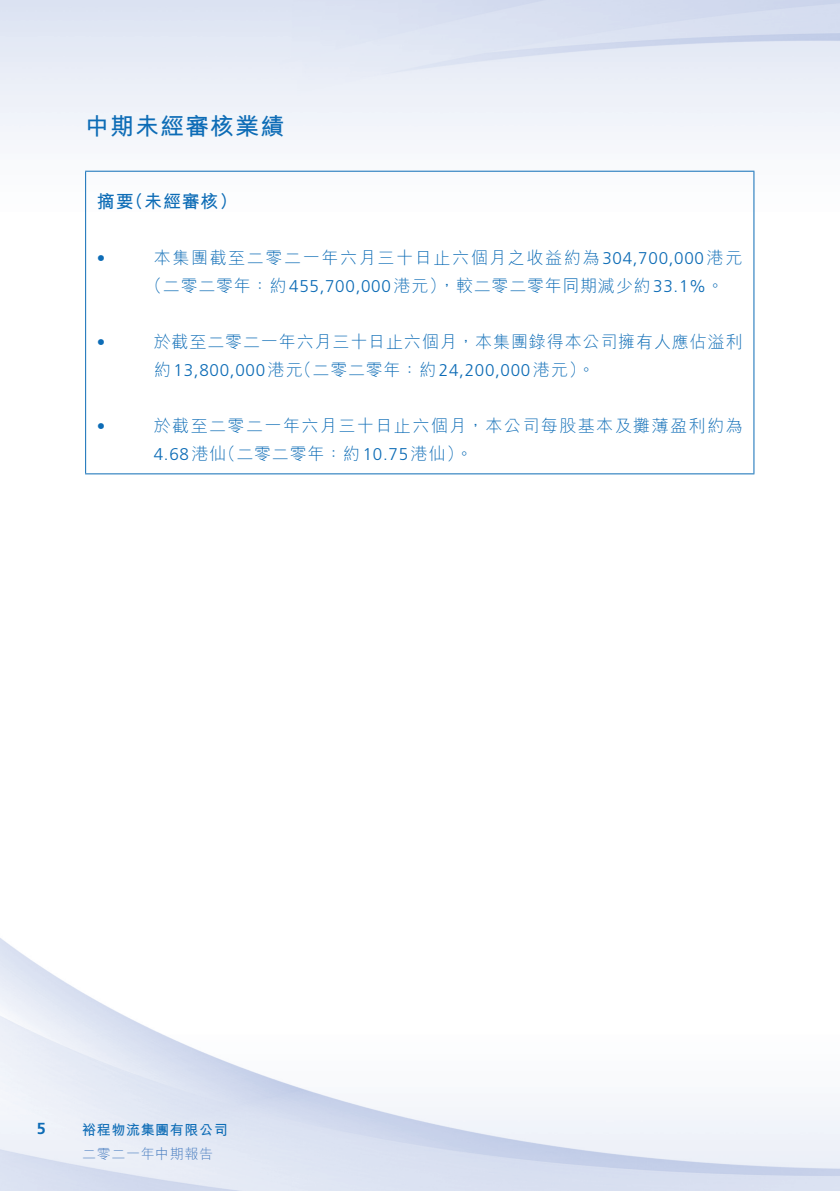
<style>
.page{position:relative;width:840px;height:1191px;background:#fff}
.page>*{position:absolute;margin:0;border:0;box-sizing:border-box;transform-origin:0 0}
.t1{font:24px "M Hei HK Bold E Ten B5 H";letter-spacing:.04em;color:#0d6cb6}
.t2{font:18px "M Hei HK Bold E Ten B5 H";letter-spacing:.04em;color:#0d6cb6}
.t3{font:17px/28px "M Hei HK Light E Ten B5 H";letter-spacing:.085em;color:#0d6cb6}
.t4{font:300 17px "Frutiger";letter-spacing:.04em;color:#0d6cb6}
.t5{font:17px "M Hei HK Light E Ten B5 H";letter-spacing:.05em;color:#0d6cb6}
.t6{font:700 16px "Frutiger";color:#0d6cb6}
.t7{font:14px "M Hei HK Bold E Ten B5 H";letter-spacing:.04em;color:#0d6cb6}
.t8{font:14px "M Hei HK Light E Ten B5 H";letter-spacing:.04em;color:#4b7fc1}
.s1{font-family:"Frutiger";font-weight:300}
.s2{font-family:"M Hei HK Light E Ten B5 H";font-weight:400}
</style>
<div class="page">
<hr style="left:85px;top:171px;width:669px;height:1px;background:#0d6cb6">
<hr style="left:85px;top:172px;width:1px;height:301px;background:#0d6cb6">
<hr style="left:753px;top:172px;width:1px;height:301px;background:#0d6cb6">
<hr style="left:85px;top:473px;width:669px;height:1px;background:#0d6cb6">
<h1 class="t1" style="left:85px;top:117px;width:201px">中期未經審核業績</h1>
<p class="t2" style="left:97px;top:195px;width:142px">摘要（未經審核）</p>
<p class="t4" style="left:97px;top:251px;width:10px">•</p>
<p class="t3" style="left:145px;top:246px;width:598px;text-indent:9px">本集團截至二零二一年六月三十日止六個月之收益約為<span class="s1">304,700,000</span>港元（二零二零年：約 <span class="s1">455,700,000</span>港元），較二零二零年同期減少約 <span class="s1">33.1%</span>。</p>
<p class="t4" style="left:97px;top:335px;width:10px">•</p>
<p class="t5" style="left:154px;top:335px;width:590px">於截至二零二一年六月三十日止六個月，本集團錄得本公司擁有人應佔溢利</p>
<p class="t4" style="left:154px;top:363px;width:442px"><span class="s2">約</span> 13,800,000<span class="s2">港元（二零二零年：約</span> 24,200,000 <span class="s2">港元）。</span></p>
<p class="t4" style="left:97px;top:419px;width:10px">•</p>
<p class="t3" style="left:154px;top:414px;width:590px">於截至二零二一年六月三十日止六個月，本公司每股基本及攤薄盈利約為<br><span class="s1">4.68</span> 港仙（二零二零年：約 <span class="s1">10.75</span>港仙）。</p>
<p class="t6" style="left:37px;top:1121px;width:10px">5</p>
<p class="t7" style="left:82px;top:1124px;width:147px">裕程物流集團有限公司</p>
<p class="t8" style="left:82px;top:1148px;width:132px">二零二一年中期報告</p>
</div>
